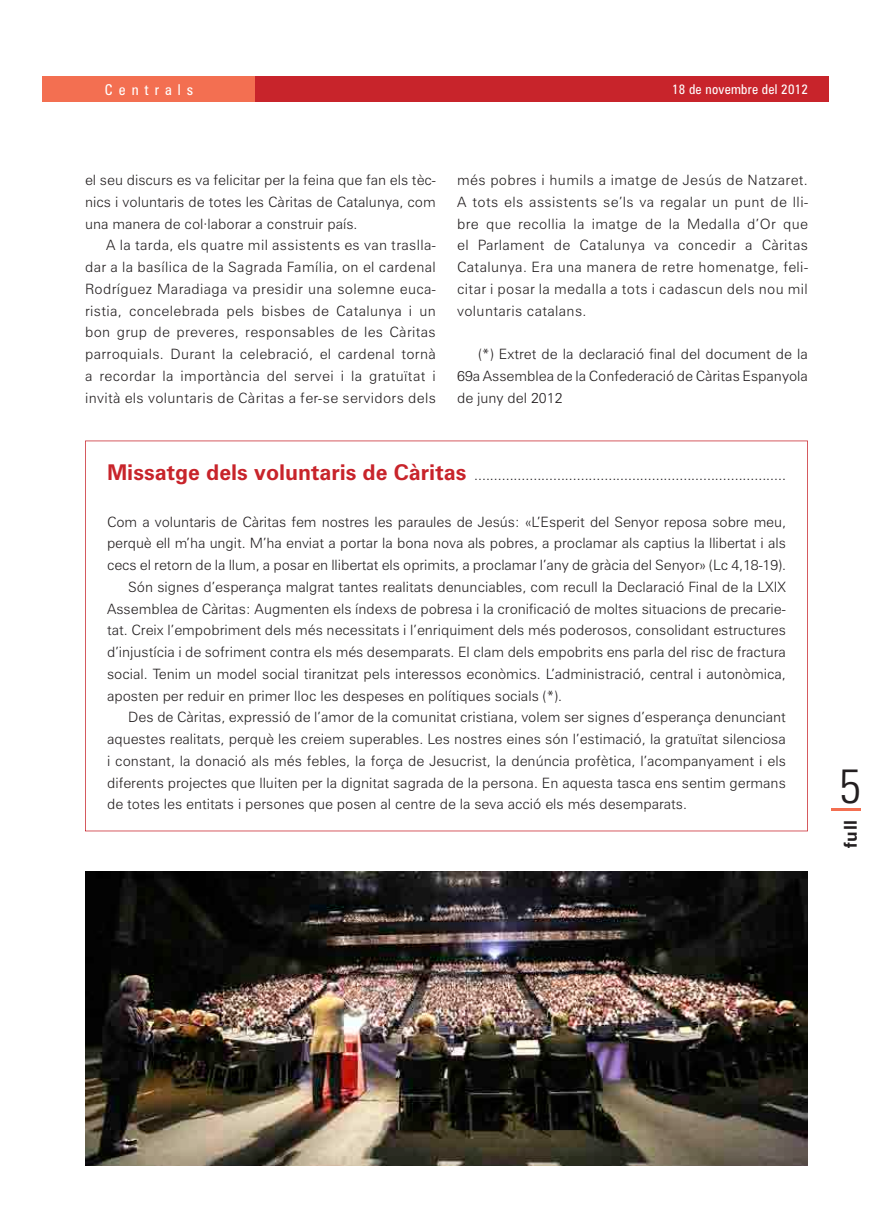
<style>
.page{position:relative;width:893px;height:1212px;background:#fff}
.page>*{position:absolute;margin:0;border:0;box-sizing:border-box;transform-origin:0 0}
.t1{font:300 condensed 48px "Zurich BT";color:#231f20}
.t2{font:700 17.7px "Zurich BT";color:#231f20}
.t3{font:condensed 15px "Zurich BT";letter-spacing:.4em;color:#fff}
.t4{font:300 14.25px/21.8px "Zurich BT";color:#231f20;text-align:justify}
.t5{font:condensed 13.5px "Zurich BT";letter-spacing:.02em;color:#fff}
.s1{font-weight:700;font-size:21.75px;color:#c8242b}
</style>
<div class="page">
<div style="left:43px;top:77px;width:786px;height:25px;background:#c8242b"></div>
<div style="left:43px;top:77px;width:212px;height:25px;background:#f36f51"></div>
<hr style="left:832px;top:808px;width:29px;height:3px;background:#f36f51">
<svg style="left:85px;top:440px;width:723px;height:391px"></svg>
<img style="left:85px;top:872px;width:723px;height:293px">
<p class="t3" style="left:105px;top:81px;width:90px">Centrals</p>
<p class="t5" style="left:672px;top:81px;width:137px">18 de novembre del 2012</p>
<p class="t4" style="left:85px;top:169px;width:352px">el seu discurs es va felicitar per la feina que fan els tèc&shy;nics i voluntaris de totes les Càritas de Catalunya, com una manera de col·laborar a construir país.</p>
<p class="t4" style="left:85px;top:234px;width:352px;text-indent:21px">A la tarda, els quatre mil assistents es van traslla&shy;dar a la basílica de la Sagrada Família, on el cardenal Rodríguez Maradiaga va presidir una solemne euca&shy;ristia, concelebrada pels bisbes de Catalunya i un bon grup de preveres, responsables de les Càritas parroquials. Durant la celebració, el cardenal tornà a recordar la importància del servei i la gratuïtat i invità els voluntaris de Càritas a fer-se servidors dels</p>
<p class="t4" style="left:457px;top:169px;width:352px">més pobres i humils a imatge de Jesús de Natzaret.<br>A tots els assistents se’ls va regalar un punt de lli&shy;bre que recollia la imatge de la Medalla d’Or que el Parlament de Catalunya va concedir a Càritas Catalunya. Era una manera de retre homenatge, feli&shy;citar i posar la medalla a tots i cadascun dels nou mil voluntaris catalans.</p>
<p class="t4" style="left:457px;top:343px;width:352px;text-indent:21px">(*) Extret de la declaració final del document de la 69a Assemblea de la Confederació de Càritas Espanyola de juny del 2012</p>
<p class="t4" style="left:107px;top:464px;width:680px"><span class="s1">Missatge dels voluntaris de Càritas</span> ...............................................................................</p>
<p class="t4" style="left:107px;top:510px;width:680px">Com a voluntaris de Càritas fem nostres les paraules de Jesús: «L’Esperit del Senyor reposa sobre meu,</p>
<p class="t4" style="left:107px;top:532px;width:680px">perquè ell m’ha ungit. M’ha enviat a portar la bona nova als pobres, a proclamar als captius la llibertat i als</p>
<p class="t4" style="left:107px;top:554px;width:680px">cecs el retorn de la llum, a posar en llibertat els oprimits, a proclamar l’any de gràcia del Senyor» (Lc 4,18-19).</p>
<p class="t4" style="left:128px;top:576px;width:659px">Són signes d’esperança malgrat tantes realitats denunciables, com recull la Declaració Final de la LXIX</p>
<p class="t4" style="left:107px;top:597px;width:680px">Assemblea de Càritas: Augmenten els índexs de pobresa i la cronificació de moltes situacions de precarie-</p>
<p class="t4" style="left:107px;top:619px;width:680px">tat. Creix l’empobriment dels més necessitats i l’enriquiment dels més poderosos, consolidant estructures</p>
<p class="t4" style="left:107px;top:641px;width:680px">d’injustícia i de sofriment contra els més desemparats. El clam dels empobrits ens parla del risc de fractura</p>
<p class="t4" style="left:107px;top:663px;width:680px">social. Tenim un model social tiranitzat pels interessos econòmics. L’administració, central i autonòmica,</p>
<p class="t4" style="left:107px;top:684px;width:456px">aposten per reduir en primer lloc les despeses en polítiques socials (*).</p>
<p class="t4" style="left:128px;top:706px;width:659px">Des de Càritas, expressió de l’amor de la comunitat cristiana, volem ser signes d’esperança denunciant</p>
<p class="t4" style="left:107px;top:728px;width:680px">aquestes realitats, perquè les creiem superables. Les nostres eines són l’estimació, la gratuïtat silenciosa</p>
<p class="t4" style="left:107px;top:750px;width:680px">i constant, la donació als més febles, la força de Jesucrist, la denúncia profètica, l’acompanyament i els</p>
<p class="t4" style="left:107px;top:771px;width:680px">diferents projectes que lluiten per la dignitat sagrada de la persona. En aquesta tasca ens sentim germans</p>
<p class="t4" style="left:107px;top:793px;width:581px">de totes les entitats i persones que posen al centre de la seva acció els més desemparats.</p>
<h1 class="t1" style="left:840px;top:756px;width:24px">5</h1>
<p class="t2" style="left:840px;top:848px;width:30px;rotate:-90deg">full</p>
</div>
